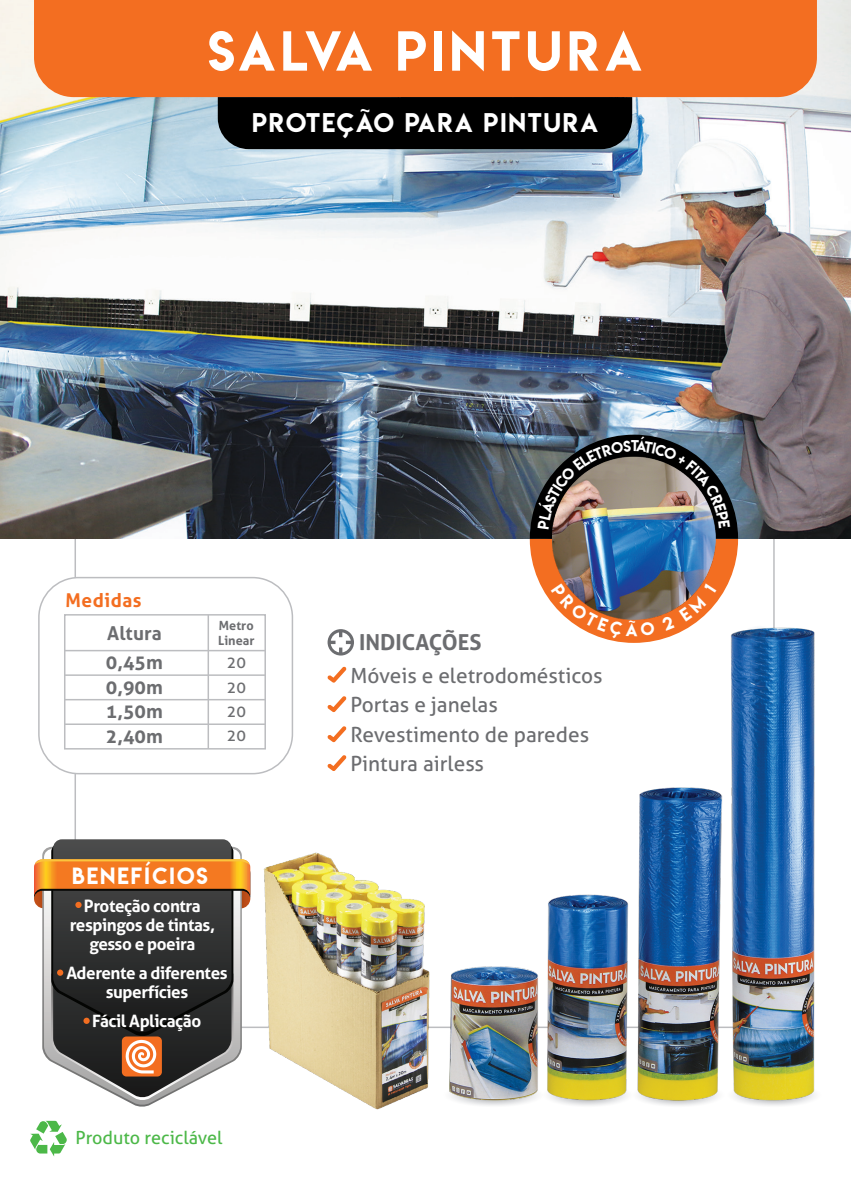
<style>
.page{position:relative;width:851px;height:1191px;background:#fff}
.page>*{position:absolute;margin:0;border:0;box-sizing:border-box;transform-origin:0 0}
.t1{font:50px "Lemon Milk";letter-spacing:.1em;color:#fff}
.t2{font:24px "Lemon Milk";letter-spacing:.075em;color:#fff}
.t3{font:700 22px "Aller";color:#6c6d70}
.t4{font:20.8px/29.6px "Aller";color:#6c6d70}
.t5{font:20.8px "Lemon Milk";letter-spacing:.1em;color:#fff}
.t6{font:700 19px/24.6px "Aller";letter-spacing:.005em;color:#6c6d70}
.t7{font:700 19px "Aller";letter-spacing:.025em;color:#f36e21}
.t8{font:18px "Aller";color:#4cb848}
.t9{font:700 17px/19.2px "Aller";letter-spacing:-.025em;color:#fff;text-align:center}
.t10{font:16px/24.4px "Aller";color:#6c6d70;text-align:justify}
.t11{font:700 12.6px/14.8px "Aller";letter-spacing:.005em;color:#6c6d70}
</style>
<div class="page">
<img style="left:0;top:0;width:850px;height:539px">
<svg style="left:725px;top:1082px;width:97px;height:25px"></svg>
<svg style="left:630px;top:1082px;width:95px;height:25px"></svg>
<svg style="left:541px;top:1082px;width:92px;height:25px"></svg>
<svg style="left:442px;top:1082px;width:103px;height:25px"></svg>
<img style="left:446px;top:626px;width:374px;height:477px">
<div style="left:34px;top:0;width:782px;height:97px;background:#f36e21"></div>
<div style="left:218px;top:97px;width:414px;height:52px;background:#000"></div>
<div style="left:38px;top:577px;width:255px;height:197px;border:2px solid #bcbdc0;border-radius:40px"></div>
<hr style="left:207px;top:615px;width:2px;height:134px;background:#bcbdc0">
<div style="left:64px;top:614px;width:202px;height:135px;border:2px solid #bcbdc0"></div>
<hr style="left:65px;top:650px;width:200px;height:1px;background:#bcbdc0">
<hr style="left:65px;top:674px;width:200px;height:2px;background:#bcbdc0">
<hr style="left:65px;top:699px;width:200px;height:1px;background:#bcbdc0">
<hr style="left:65px;top:723px;width:200px;height:2px;background:#bcbdc0">
<svg style="left:30px;top:1120px;width:37px;height:36px"></svg>
<svg style="left:34px;top:839px;width:216px;height:261px;background:#736457"></svg>
<svg style="left:327px;top:629px;width:27px;height:26px"></svg>
<svg style="left:331px;top:632px;width:20px;height:20px"></svg>
<svg style="left:327px;top:666px;width:19px;height:16px"></svg>
<svg style="left:327px;top:696px;width:19px;height:16px"></svg>
<svg style="left:327px;top:726px;width:19px;height:16px"></svg>
<svg style="left:327px;top:755px;width:19px;height:16px"></svg>
<img style="left:260px;top:852px;width:173px;height:258px">
<img style="left:529px;top:435px;width:209px;height:208px">
<p class="t1" style="left:208px;top:15px;width:436px">SALVA PINTURA</p>
<p class="t2" style="left:252px;top:106px;width:348px">PROTEÇÃO PARA PINTURA</p>
<p class="t7" style="left:66px;top:588px;width:77px">Medidas</p>
<p class="t6" style="left:106px;top:618px;width:59px;line-height:29.4px">Altura<br>0,45m</p>
<p class="t6" style="left:106px;top:674px;width:59px;text-align:justify">0,90m 1,50m 2,40m</p>
<p class="t11" style="left:218px;top:617px;width:38px">Metro<br>Linear</p>
<p class="t10" style="left:227px;top:650px;width:21px">20<br>20<br>20<br>20</p>
<p class="t3" style="left:359px;top:628px;width:124px">INDICAÇÕES</p>
<p class="t4" style="left:350px;top:660px;width:254px">Móveis e eletrodomésticos<br>Portas e janelas<br>Revestimento de paredes<br>Pintura airless</p>
<p class="t5" style="left:72px;top:860px;width:137px">BENEFÍCIOS</p>
<p class="t9" style="left:70px;top:895px;width:147px">Proteção contra respingos de tintas, gesso e poeira</p>
<p class="t9" style="left:66px;top:963px;width:163px">Aderente a diferentes superfícies</p>
<p class="t9" style="left:92px;top:1011px;width:111px">Fácil Aplicação</p>
<p class="t8" style="left:76px;top:1127px;width:148px">Produto reciclável</p>
</div>
